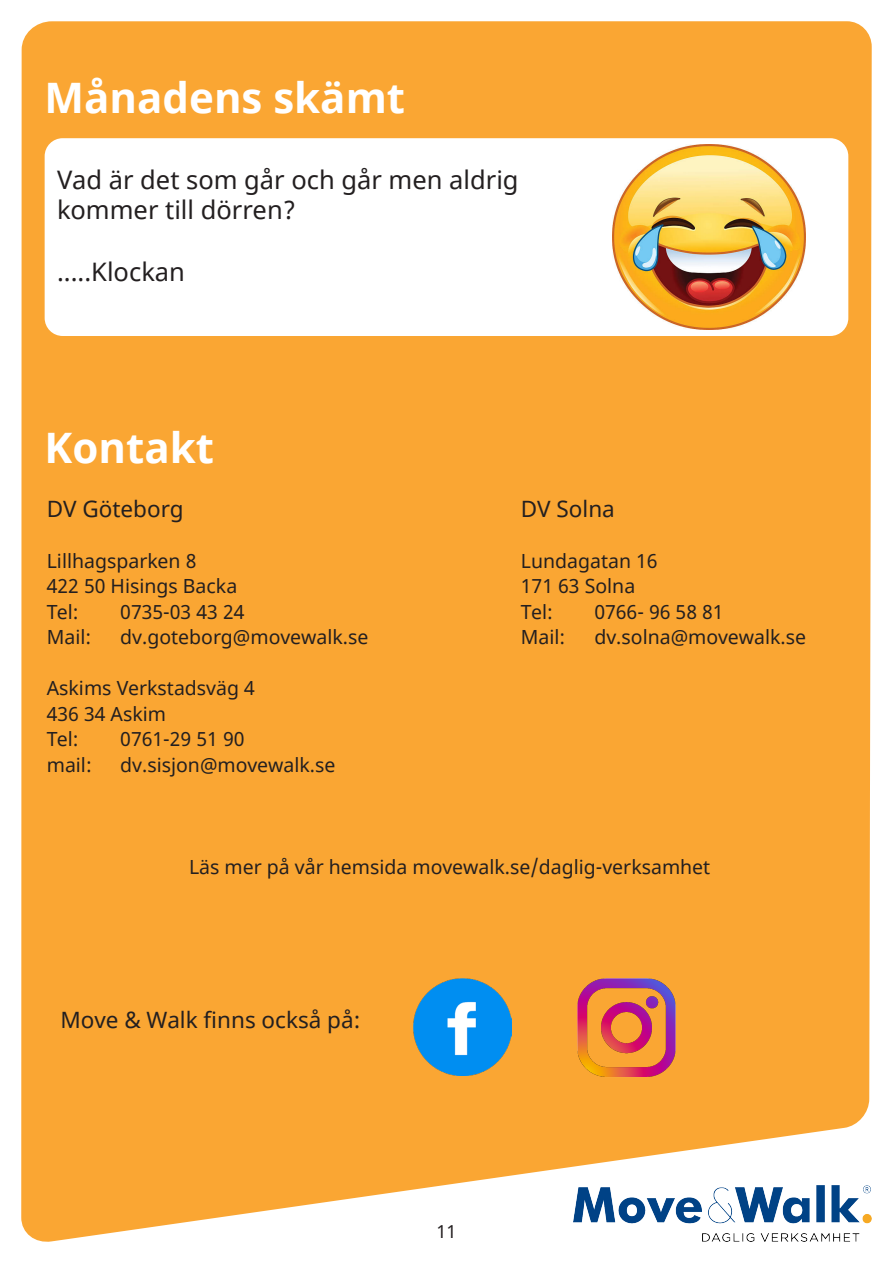
<style>
.page{position:relative;width:893px;height:1263px;background:#fff}
.page>*{position:absolute;margin:0;border:0;box-sizing:border-box;transform-origin:0 0}
.t1{font:700 42px "Noto Sans";color:#fff}
.t2{font:25.5px/30.6px "Noto Sans";color:#231f20}
.t3{font:22.5px "Noto Sans";color:#231f20}
.t4{font:19.5px/25.5px "Noto Sans";color:#231f20}
.t5{font:18px "Noto Sans";color:#231f20}
</style>
<div class="page">
<div style="left:21px;top:21px;width:851px;height:1221px;background:#faa633"></div>
<img style="left:567px;top:968px;width:119px;height:119px">
<img style="left:414px;top:978px;width:98px;height:98px">
<div style="left:45px;top:138px;width:803px;height:198px;background:#fff;border-radius:18px"></div>
<img style="left:612px;top:144px;width:194px;height:186px">
<p class="t1" style="left:45px;top:68px;width:362px">Månadens skämt</p>
<p class="t2" style="left:57px;top:165px;width:463px">Vad är det som går och går men aldrig kommer till dörren?</p>
<p class="t2" style="left:57px;top:257px;width:129px">.....Klockan</p>
<p class="t1" style="left:45px;top:418px;width:171px">Kontakt</p>
<p class="t3" style="left:47px;top:493px;width:138px">DV Göteborg</p>
<p class="t4" style="left:47px;top:548px;width:151px">Lillhagsparken 8</p>
<p class="t4" style="left:47px;top:574px;width:192px">422 50 Hisings Backa</p>
<p class="t4" style="left:47px;top:599px;width:33px">Tel:</p>
<p class="t4" style="left:120px;top:599px;width:126px">0735-03 43 24</p>
<p class="t4" style="left:47px;top:625px;width:46px">Mail:</p>
<p class="t4" style="left:120px;top:625px;width:250px">dv.goteborg@movewalk.se</p>
<p class="t4" style="left:47px;top:676px;width:210px">Askims Verkstadsväg 4<br>436 34 Askim<br>Tel:</p>
<p class="t4" style="left:120px;top:727px;width:126px">0761-29 51 90</p>
<p class="t4" style="left:47px;top:752px;width:46px">mail:</p>
<p class="t4" style="left:120px;top:752px;width:217px">dv.sisjon@movewalk.se</p>
<p class="t3" style="left:521px;top:493px;width:95px">DV Solna</p>
<p class="t4" style="left:521px;top:548px;width:138px">Lundagatan 16</p>
<p class="t4" style="left:521px;top:574px;width:116px">171 63 Solna</p>
<p class="t4" style="left:521px;top:599px;width:33px">Tel:</p>
<p class="t4" style="left:594px;top:599px;width:131px">0766- 96 58 81</p>
<p class="t4" style="left:521px;top:625px;width:46px">Mail:</p>
<p class="t4" style="left:594px;top:625px;width:213px">dv.solna@movewalk.se</p>
<p class="t4" style="left:189px;top:854px;width:523px">Läs mer på vår hemsida movewalk.se/daglig-verksamhet</p>
<p class="t3" style="left:61px;top:1004px;width:301px">Move &amp; Walk finns också på:</p>
<p class="t5" style="left:437px;top:1219px;width:21px">11</p>
</div>
